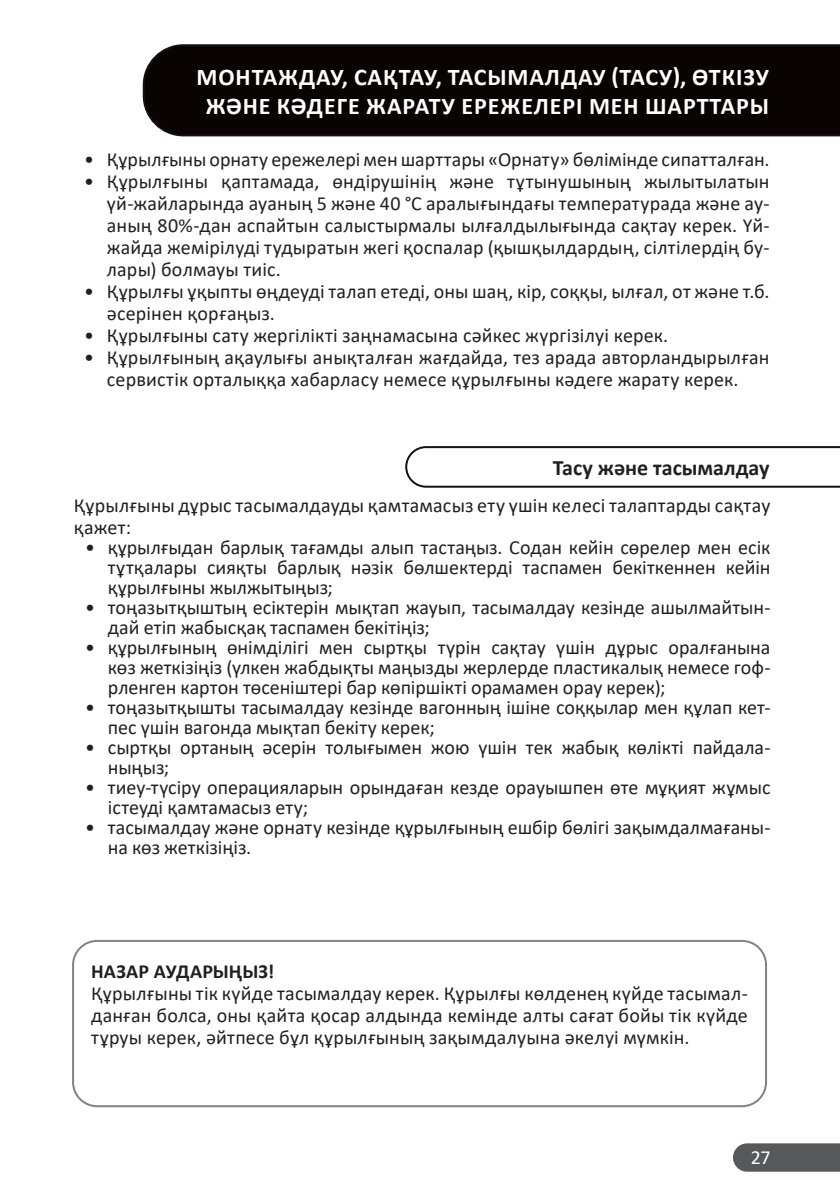
<style>
.page{position:relative;width:840px;height:1191px;background:#fff}
.page>*{position:absolute;margin:0;border:0;box-sizing:border-box;transform-origin:0 0}
.t1{font:700 24px/28.8px "Calibri";letter-spacing:.04em;color:#fff;text-align:center}
.t2{font:700 22px "Calibri";color:#231f20}
.t3{font:20px/22px "Calibri";letter-spacing:.005em;color:#231f20}
.t4{font:700 20px "Calibri";letter-spacing:.005em;color:#231f20}
.t5{font:20px "Calibri";color:#fff}
</style>
<div class="page">
<div style="left:733px;top:1143px;width:106px;height:28px;background:#57585a"></div>
<div style="left:143px;top:44px;width:696px;height:92px;background:#090302"></div>
<div style="left:72px;top:940px;width:694px;height:167px;border:2px solid #808285;border-radius:24px"></div>
<svg style="left:405px;top:446px;width:434px;height:42px"></svg>
<p class="t1" style="left:196px;top:62px;width:574px">МОНТАЖДАУ, САҚТАУ, ТАСЫМАЛДАУ (ТАСУ), ӨТКІЗУ<br>ЖӘНЕ КӘДЕГЕ ЖАРАТУ ЕРЕЖЕЛЕРІ МЕН ШАРТТАРЫ</p>
<p class="t3" style="left:84px;top:148px;width:686px">• Құрылғыны орнату ережелері мен шарттары «Орнату» бөлімінде сипатталған.</p>
<p class="t3" style="left:107px;top:170px;width:663px;text-align:justify;text-indent:-23px">• Құрылғыны қаптамада, өндірушінің және тұтынушының жылытылатын үй-жайларында ауаның 5 және 40 °С аралығындағы температурада және ау&shy;аның 80%-дан аспайтын салыстырмалы ылғалдылығында сақтау керек. Үй&shy;жайда жемірілуді тудыратын жегі қоспалар (қышқылдардың, сілтілердің бу&shy;лары) болмауы тиіс.</p>
<p class="t3" style="left:107px;top:280px;width:663px;text-indent:-23px">• Құрылғы ұқыпты өңдеуді талап етеді, оны шаң, кір, соққы, ылғал, от және т.б. әсерінен қорғаңыз.</p>
<p class="t3" style="left:84px;top:324px;width:585px">• Құрылғыны сату жергілікті заңнамасына сәйкес жүргізілуі керек.</p>
<p class="t3" style="left:84px;top:346px;width:686px;text-align:center">• Құрылғының ақаулығы анықталған жағдайда, тез арада авторландырылған сервистік орталыққа хабарласу немесе құрылғыны кәдеге жарату керек.</p>
<p class="t2" style="left:552px;top:452px;width:218px">Тасу және тасымалдау</p>
<p class="t3" style="left:74px;top:493px;width:697px">Құрылғыны дұрыс тасымалдауды қамтамасыз ету үшін келесі талаптарды сақтау қажет:</p>
<p class="t3" style="left:108px;top:536px;width:663px;line-height:20px;text-align:justify;text-indent:-23px">• құрылғыдан барлық тағамды алып тастаңыз. Содан кейін сөрелер мен есік тұтқалары сияқты барлық нәзік бөлшектерді таспамен бекіткеннен кейін құрылғыны жылжытыңыз;</p>
<p class="t3" style="left:108px;top:596px;width:663px;line-height:20px;text-indent:-23px">• тоңазытқыштың есіктерін мықтап жауып, тасымалдау кезінде ашылмайтын&shy;дай етіп жабысқақ таспамен бекітіңіз;</p>
<p class="t3" style="left:108px;top:636px;width:663px;line-height:20px;text-align:justify;text-indent:-23px">• құрылғының өнімділігі мен сыртқы түрін сақтау үшін дұрыс оралғанына көз жеткізіңіз (үлкен жабдықты маңызды жерлерде пластикалық немесе гоф&shy;рленген картон төсеніштері бар көпіршікті орамамен орау керек);</p>
<p class="t3" style="left:108px;top:696px;width:663px;line-height:20px;text-indent:-23px">• тоңазытқышты тасымалдау кезінде вагонның ішіне соққылар мен құлап кет&shy;пес үшін вагонда мықтап бекіту керек;</p>
<p class="t3" style="left:108px;top:736px;width:663px;line-height:20px;text-indent:-23px">• сыртқы ортаның әсерін толығымен жою үшін тек жабық көлікті пайдала&shy;ныңыз;</p>
<p class="t3" style="left:108px;top:776px;width:663px;line-height:20px;text-indent:-23px">• тиеу-түсіру операцияларын орындаған кезде орауышпен өте мұқият жұмыс істеуді қамтамасыз ету;</p>
<p class="t3" style="left:108px;top:816px;width:663px;line-height:20px;text-indent:-23px">• тасымалдау және орнату кезінде құрылғының ешбір бөлігі зақымдалмағаны&shy;на көз жеткізіңіз.</p>
<p class="t4" style="left:91px;top:957px;width:185px">НАЗАР АУДАРЫҢЫЗ!</p>
<p class="t3" style="left:91px;top:982px;width:657px;text-align:justify">Құрылғыны тік күйде тасымалдау керек. Құрылғы көлденең күйде тасымал&shy;данған болса, оны қайта қосар алдында кемінде алты сағат бойы тік күйде тұруы керек, әйтпесе бұл құрылғының зақымдалуына әкелуі мүмкін.</p>
<p class="t5" style="left:750px;top:1143px;width:21px">27</p>
</div>
